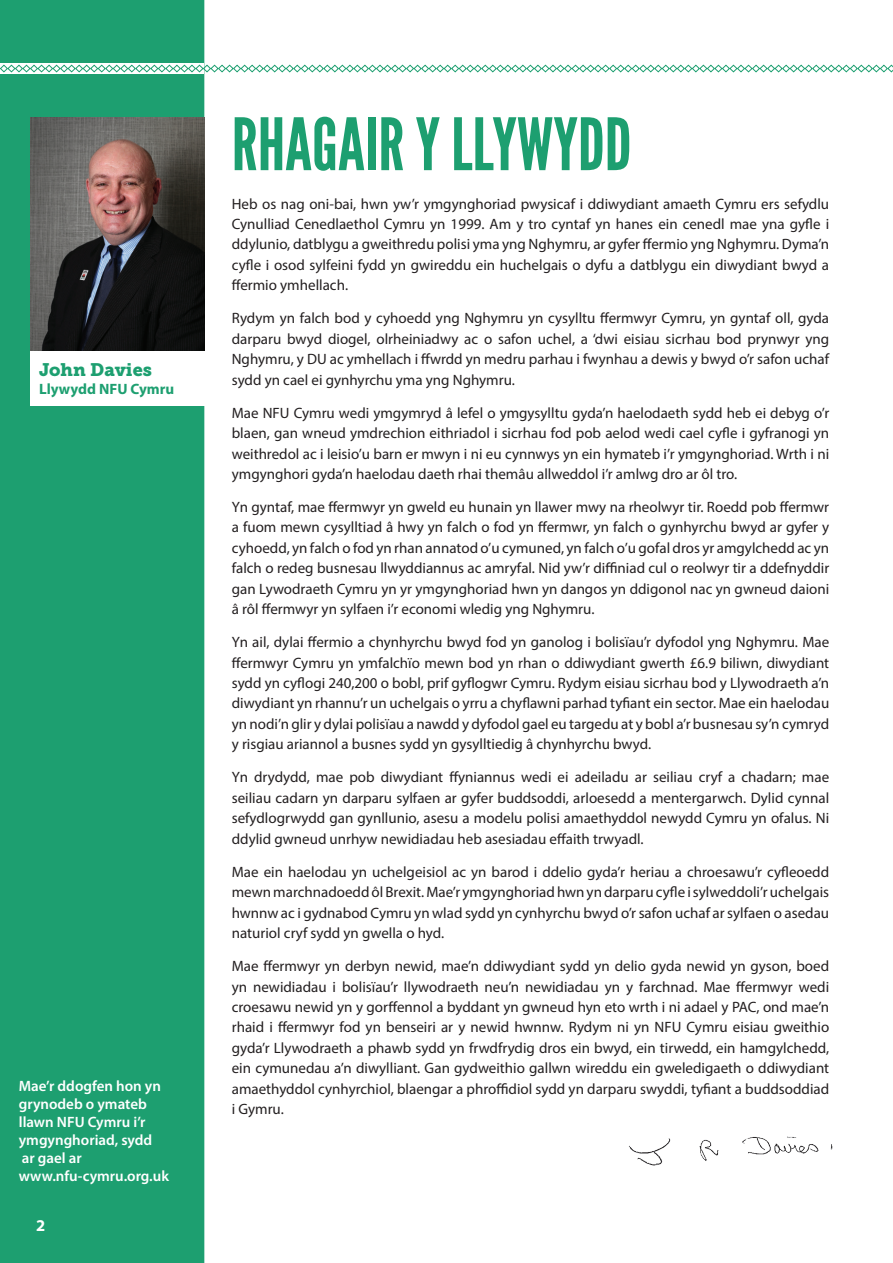
<style>
.page{position:relative;width:893px;height:1263px;background:#fff}
.page>*{position:absolute;margin:0;border:0;box-sizing:border-box;transform-origin:0 0}
.t1{font:72px "League Gothic";color:#1d9f70}
.t2{font:18px "Museo Slab 900";color:#1d9f70}
.t3{font:700 16.5px "Myriad Pro";color:#fff}
.t4{font:15px/20.4px "Myriad Pro";color:#231f20;text-align:justify}
.t5{font:600 15px/18px "Myriad Pro";color:#fff}
.t6{font:700 15px "Myriad Pro";color:#1d9f70}
</style>
<div class="page">
<div style="left:0;top:0;width:204px;height:1263px;background:#1d9f70"></div>
<div style="left:0;top:64px;width:204px;height:10px;background:#fff"></div>
<img style="left:629px;top:1136px;width:204px;height:30px">
<svg style="left:0;top:64px;width:893px;height:9px"></svg>
<img style="left:30px;top:117px;width:174px;height:234px">
<div style="left:30px;top:351px;width:191px;height:54px;background:#fff"></div>
<div style="left:17px;top:1212px;width:48px;height:26px;background:#1d9f70"></div>
<p class="t2" style="left:39px;top:359px;width:114px">John Davies</p>
<p class="t6" style="left:39px;top:379px;width:137px">Llywydd NFU Cymru</p>
<p class="t5" style="left:19px;top:1077px;width:144px">Mae’r ddogfen hon yn grynodeb o ymateb llawn NFU Cymru i’r ymgynghoriad, sydd</p>
<p class="t5" style="left:22px;top:1149px;width:61px">ar gael ar</p>
<p class="t5" style="left:19px;top:1167px;width:152px">www.nfu-cymru.org.uk</p>
<p class="t3" style="left:36px;top:1215px;width:11px">2</p>
<p class="t1" style="left:232px;top:102px;width:401px">RHAGAIR Y LLYWYDD</p>
<p class="t4" style="left:232px;top:193px;width:599px">Heb os nag oni-bai, hwn yw’r ymgynghoriad pwysicaf i ddiwydiant amaeth Cymru ers sefydlu Cynulliad Cenedlaethol Cymru yn 1999. Am y tro cyntaf yn hanes ein cenedl mae yna gyfle i ddylunio, datblygu a gweithredu polisi yma yng Nghymru, ar gyfer ffermio yng Nghymru. Dyma’n cyfle i osod sylfeini fydd yn gwireddu ein huchelgais o dyfu a datblygu ein diwydiant bwyd a ffermio ymhellach.</p>
<p class="t4" style="left:232px;top:308px;width:599px">Rydym yn falch bod y cyhoedd yng Nghymru yn cysylltu ffermwyr Cymru, yn gyntaf oll, gyda darparu bwyd diogel, olrheiniadwy ac o safon uchel, a ‘dwi eisiau sicrhau bod prynwyr yng Nghymru, y DU ac ymhellach i ffwrdd yn medru parhau i fwynhau a dewis y bwyd o’r safon uchaf sydd yn cael ei gynhyrchu yma yng Nghymru.</p>
<p class="t4" style="left:232px;top:402px;width:599px">Mae NFU Cymru wedi ymgymryd â lefel o ymgysylltu gyda’n haelodaeth sydd heb ei debyg o’r blaen, gan wneud ymdrechion eithriadol i sicrhau fod pob aelod wedi cael cyfle i gyfranogi yn weithredol ac i leisio’u barn er mwyn i ni eu cynnwys yn ein hymateb i’r ymgynghoriad. Wrth i ni ymgynghori gyda’n haelodau daeth rhai themâu allweddol i’r amlwg dro ar ôl tro.</p>
<p class="t4" style="left:232px;top:497px;width:599px">Yn gyntaf, mae ffermwyr yn gweld eu hunain yn llawer mwy na rheolwyr tir. Roedd pob ffermwr a fuom mewn cysylltiad â hwy yn falch o fod yn ffermwr, yn falch o gynhyrchu bwyd ar gyfer y cyhoedd, yn falch o fod yn rhan annatod o’u cymuned, yn falch o’u gofal dros yr amgylchedd ac yn falch o redeg busnesau llwyddiannus ac amryfal. Nid yw’r diffiniad cul o reolwyr tir a ddefnyddir gan Lywodraeth Cymru yn yr ymgynghoriad hwn yn dangos yn ddigonol nac yn gwneud daioni â rôl ffermwyr yn sylfaen i’r economi wledig yng Nghymru.</p>
<p class="t4" style="left:232px;top:632px;width:599px">Yn ail, dylai ffermio a chynhyrchu bwyd fod yn ganolog i bolisïau’r dyfodol yng Nghymru. Mae ffermwyr Cymru yn ymfalchïo mewn bod yn rhan o ddiwydiant gwerth £6.9 biliwn, diwydiant sydd yn cyflogi 240,200 o bobl, prif gyflogwr Cymru. Rydym eisiau sicrhau bod y Llywodraeth a’n diwydiant yn rhannu’r un uchelgais o yrru a chyflawni parhad tyfiant ein sector. Mae ein haelodau yn nodi’n glir y dylai polisïau a nawdd y dyfodol gael eu targedu at y bobl a’r busnesau sy’n cymryd y risgiau ariannol a busnes sydd yn gysylltiedig â chynhyrchu bwyd.</p>
<p class="t4" style="left:232px;top:767px;width:599px">Yn drydydd, mae pob diwydiant ffyniannus wedi ei adeiladu ar seiliau cryf a chadarn; mae seiliau cadarn yn darparu sylfaen ar gyfer buddsoddi, arloesedd a mentergarwch. Dylid cynnal sefydlogrwydd gan gynllunio, asesu a modelu polisi amaethyddol newydd Cymru yn ofalus. Ni ddylid gwneud unrhyw newidiadau heb asesiadau effaith trwyadl.</p>
<p class="t4" style="left:232px;top:861px;width:599px">Mae ein haelodau yn uchelgeisiol ac yn barod i ddelio gyda’r heriau a chroesawu’r cyfleoedd mewn marchnadoedd ôl Brexit. Mae’r ymgynghoriad hwn yn darparu cyfle i sylweddoli’r uchelgais hwnnw ac i gydnabod Cymru yn wlad sydd yn cynhyrchu bwyd o’r safon uchaf ar sylfaen o asedau naturiol cryf sydd yn gwella o hyd.</p>
<p class="t4" style="left:232px;top:956px;width:599px">Mae ffermwyr yn derbyn newid, mae’n ddiwydiant sydd yn delio gyda newid yn gyson, boed yn newidiadau i bolisïau’r llywodraeth neu’n newidiadau yn y farchnad. Mae ffermwyr wedi croesawu newid yn y gorffennol a byddant yn gwneud hyn eto wrth i ni adael y PAC, ond mae’n rhaid i ffermwyr fod yn benseiri ar y newid hwnnw. Rydym ni yn NFU Cymru eisiau gweithio gyda’r Llywodraeth a phawb sydd yn frwdfrydig dros ein bwyd, ein tirwedd, ein hamgylchedd, ein cymunedau a’n diwylliant. Gan gydweithio gallwn wireddu ein gweledigaeth o ddiwydiant amaethyddol cynhyrchiol, blaengar a phroffidiol sydd yn darparu swyddi, tyfiant a buddsoddiad i Gymru.</p>
</div>
